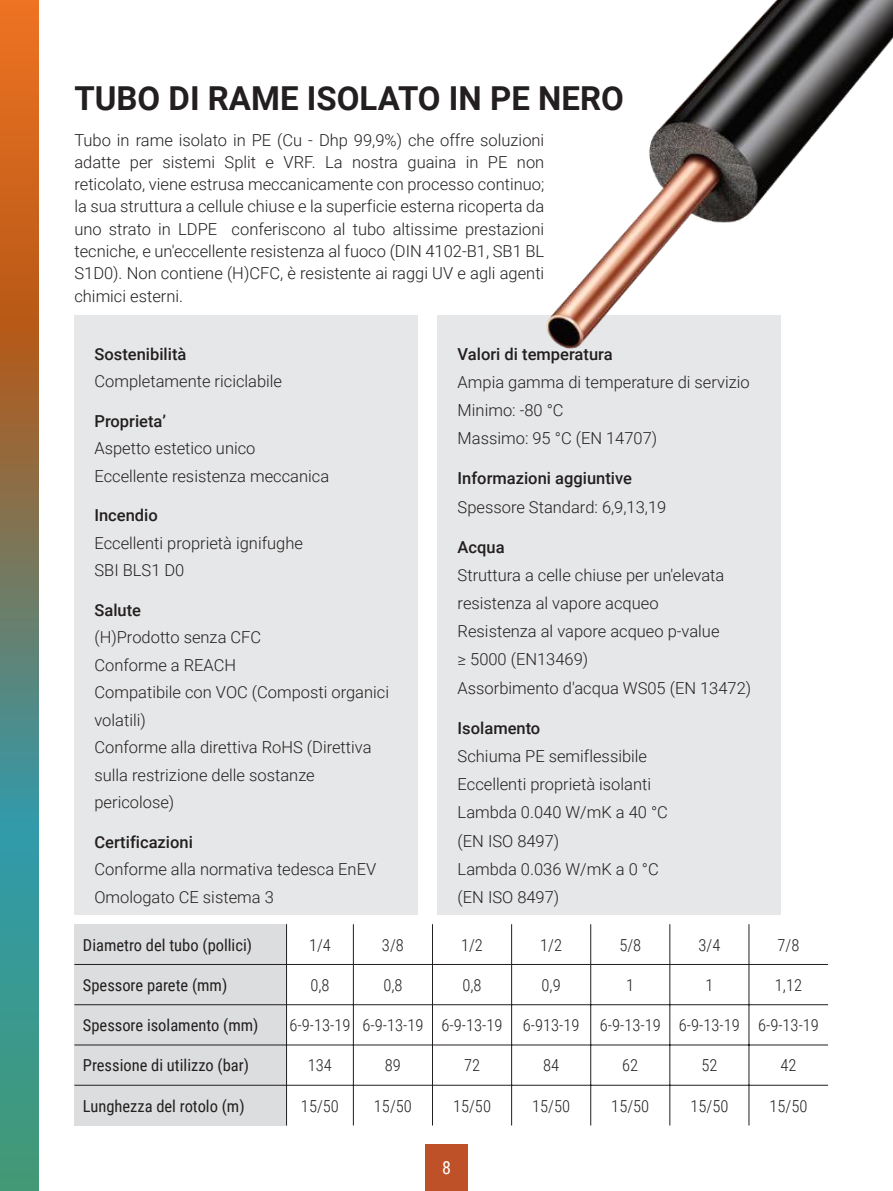
<style>
.page{position:relative;width:893px;height:1191px;background:#fff}
.page>*{position:absolute;margin:0;border:0;box-sizing:border-box;transform-origin:0 0}
.t1{font:700 33px "Roboto";color:#231f20}
.t2{font:18px "Roboto Condensed";color:#fff}
.t3{font:300 16.5px/28.2px "Roboto";color:#231f20}
.t4{font:300 16.5px "Roboto Condensed";color:#231f20}
.t5{font:16.5px "Roboto Condensed";color:#231f20}
.t6{font:500 16.5px "Roboto";color:#231f20}
</style>
<div class="page">
<div style="left:425px;top:1144px;width:43px;height:47px;background:#be5127"></div>
<svg style="left:0;top:0;width:39px;height:1191px"></svg>
<div style="left:74px;top:315px;width:344px;height:600px;background:#e6e7e8"></div>
<div style="left:438px;top:315px;width:343px;height:600px;background:#e6e7e8"></div>
<div style="left:74px;top:924px;width:213px;height:201px;background:#dcddde"></div>
<hr style="left:286px;top:924px;width:1px;height:201px;background:#231f20">
<hr style="left:353px;top:924px;width:1px;height:201px;background:#231f20">
<hr style="left:432px;top:924px;width:1px;height:201px;background:#231f20">
<hr style="left:511px;top:924px;width:1px;height:201px;background:#231f20">
<hr style="left:590px;top:924px;width:1px;height:201px;background:#231f20">
<hr style="left:669px;top:924px;width:1px;height:201px;background:#231f20">
<hr style="left:749px;top:924px;width:1px;height:201px;background:#231f20">
<hr style="left:74px;top:964px;width:754px;height:1px;background:#231f20">
<hr style="left:74px;top:1004px;width:754px;height:1px;background:#231f20">
<hr style="left:74px;top:1044px;width:754px;height:1px;background:#231f20">
<hr style="left:74px;top:1084px;width:754px;height:1px;background:#231f20">
<img style="left:546px;top:0;width:347px;height:349px">
<h1 class="t1" style="left:74px;top:85px;width:551px">TUBO DI RAME ISOLATO IN PE NERO</h1>
<p class="t3" style="left:74px;top:130px;width:471px;line-height:22.4px;text-align:justify">Tubo in rame isolato in PE (Cu - Dhp 99,9%) che offre soluzioni adatte per sistemi Split e VRF. La nostra guaina in PE non reticolato, viene estrusa meccanicamente con processo continuo; la sua struttura a cellule chiuse e la superficie esterna ricoperta da uno strato in LDPE conferiscono al tubo altissime prestazioni tecniche, e un'eccellente resistenza al fuoco (DIN 4102-B1, SB1 BL S1D0). Non contiene (H)CFC, è resistente ai raggi UV e agli agenti chimici esterni.</p>
<p class="t6" style="left:94px;top:347px;width:93px">Sostenibilità</p>
<p class="t3" style="left:94px;top:369px;width:189px">Completamente riciclabile</p>
<p class="t6" style="left:94px;top:414px;width:73px">Proprieta’</p>
<p class="t3" style="left:94px;top:436px;width:236px;line-height:27.5px">Aspetto estetico unico<br>Eccellente resistenza meccanica</p>
<p class="t6" style="left:94px;top:509px;width:65px">Incendio</p>
<p class="t3" style="left:94px;top:531px;width:210px;line-height:27.5px">Eccellenti proprietà ignifughe<br>SBI BLS1 D0</p>
<p class="t6" style="left:94px;top:603px;width:48px">Salute</p>
<p class="t3" style="left:94px;top:625px;width:296px;line-height:27.5px">(H)Prodotto senza CFC<br>Conforme a REACH<br>Compatibile con VOC (Composti organici volatili)<br>Conforme alla direttiva RoHS (Direttiva sulla restrizione delle sostanze pericolose)</p>
<p class="t6" style="left:94px;top:835px;width:100px">Certificazioni</p>
<p class="t3" style="left:94px;top:857px;width:283px;line-height:27.5px">Conforme alla normativa tedesca EnEV<br>Omologato CE sistema 3</p>
<p class="t6" style="left:458px;top:347px;width:157px">Valori di temperatura</p>
<p class="t3" style="left:458px;top:369px;width:294px">Ampia gamma di temperature di servizio<br>Minimo: -80 °C<br>Massimo: 95 °C (EN 14707)</p>
<p class="t6" style="left:458px;top:472px;width:176px">Informazioni aggiuntive</p>
<p class="t3" style="left:458px;top:494px;width:210px">Spessore Standard: 6,9,13,19</p>
<p class="t6" style="left:458px;top:540px;width:49px">Acqua</p>
<p class="t3" style="left:458px;top:562px;width:295px">Struttura a celle chiuse per un'elevata resistenza al vapore acqueo<br>Resistenza al vapore acqueo p-value<br>≥ 5000 (EN13469)<br>Assorbimento d'acqua WS05 (EN 13472)</p>
<p class="t6" style="left:458px;top:721px;width:84px">Isolamento</p>
<p class="t3" style="left:458px;top:744px;width:212px">Schiuma PE semiflessibile<br>Eccellenti proprietà isolanti<br>Lambda 0.040 W/mK a 40 °C (EN ISO 8497)<br>Lambda 0.036 W/mK a 0 °C (EN ISO 8497)</p>
<p class="t5" style="left:83px;top:938px;width:171px">Diametro del tubo (pollici)</p>
<p class="t4" style="left:309px;top:938px;width:23px">1/4</p>
<p class="t4" style="left:382px;top:938px;width:23px">3/8</p>
<p class="t4" style="left:461px;top:938px;width:23px">1/2</p>
<p class="t4" style="left:540px;top:938px;width:23px">1/2</p>
<p class="t4" style="left:619px;top:938px;width:23px">5/8</p>
<p class="t4" style="left:698px;top:938px;width:23px">3/4</p>
<p class="t4" style="left:777px;top:938px;width:23px">7/8</p>
<p class="t5" style="left:83px;top:978px;width:146px">Spessore parete (mm)</p>
<p class="t4" style="left:310px;top:978px;width:21px">0,8</p>
<p class="t4" style="left:383px;top:978px;width:21px">0,8</p>
<p class="t4" style="left:462px;top:978px;width:21px">0,8</p>
<p class="t4" style="left:542px;top:978px;width:21px">0,9</p>
<p class="t4" style="left:626px;top:978px;width:10px">1</p>
<p class="t4" style="left:705px;top:978px;width:10px">1</p>
<p class="t4" style="left:775px;top:978px;width:29px">1,12</p>
<p class="t5" style="left:83px;top:1018px;width:177px">Spessore isolamento (mm)</p>
<p class="t4" style="left:289px;top:1018px;width:531px">6-9-13-19 6-9-13-19 6-9-13-19 6-913-19 6-9-13-19 6-9-13-19 6-9-13-19</p>
<p class="t5" style="left:83px;top:1059px;width:168px">Pressione di utilizzo (bar)</p>
<p class="t4" style="left:308px;top:1059px;width:26px">134</p>
<p class="t4" style="left:385px;top:1059px;width:18px">89</p>
<p class="t4" style="left:464px;top:1059px;width:18px">72</p>
<p class="t4" style="left:543px;top:1059px;width:18px">84</p>
<p class="t4" style="left:622px;top:1059px;width:18px">62</p>
<p class="t4" style="left:701px;top:1059px;width:18px">52</p>
<p class="t4" style="left:780px;top:1059px;width:18px">42</p>
<p class="t5" style="left:83px;top:1099px;width:163px">Lunghezza del rotolo (m)</p>
<p class="t4" style="left:301px;top:1099px;width:39px">15/50</p>
<p class="t4" style="left:374px;top:1099px;width:39px">15/50</p>
<p class="t4" style="left:453px;top:1099px;width:39px">15/50</p>
<p class="t4" style="left:532px;top:1099px;width:39px">15/50</p>
<p class="t4" style="left:611px;top:1099px;width:39px">15/50</p>
<p class="t4" style="left:690px;top:1099px;width:39px">15/50</p>
<p class="t4" style="left:769px;top:1099px;width:39px">15/50</p>
<p class="t2" style="left:442px;top:1160px;width:10px">8</p>
</div>
